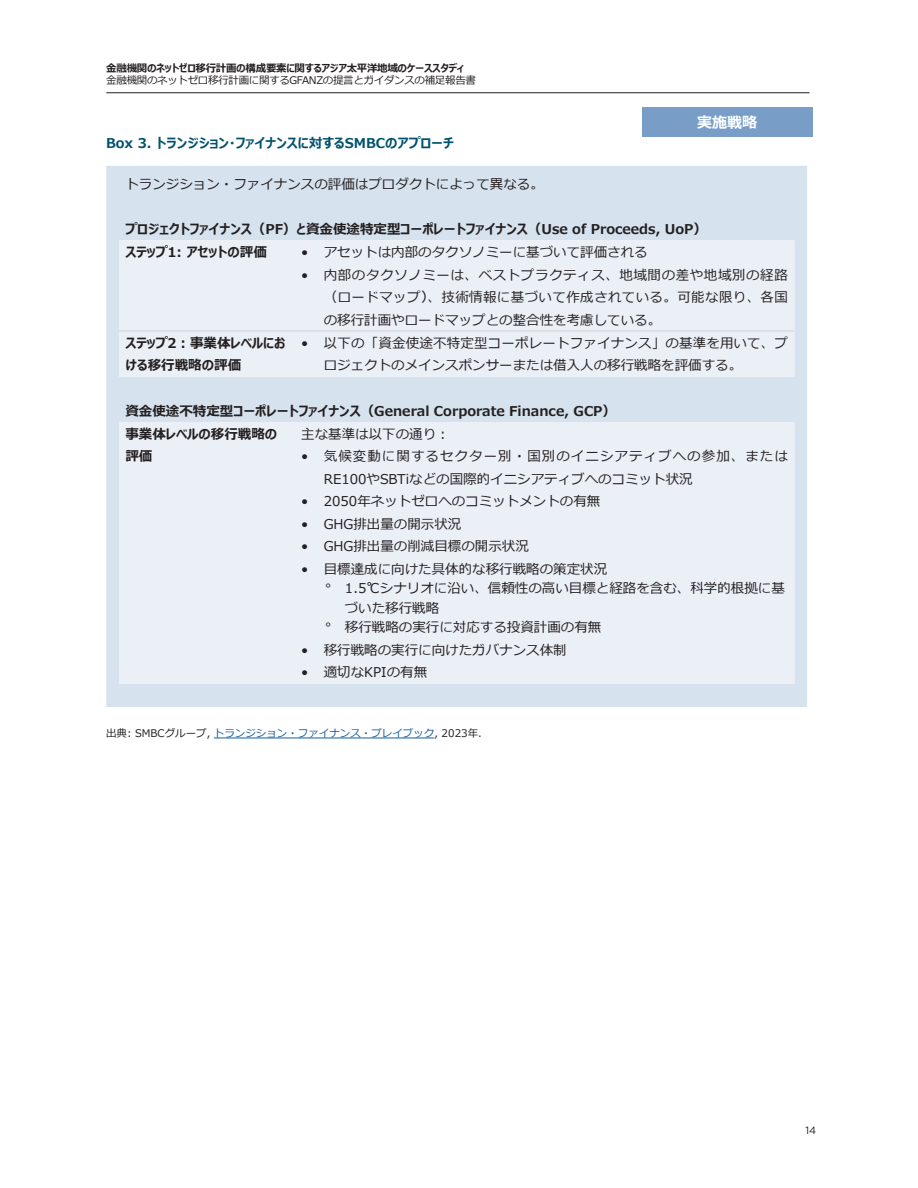
<style>
.page{position:relative;width:918px;height:1188px;background:#fff}
.page>*{position:absolute;margin:0;border:0;box-sizing:border-box;transform-origin:0 0}
.t1{font:700 15px "Meiryo UIW53";color:#fff}
.body_text_9_15pt{font:13.5px/22.5px "Meiryo W53";color:#231f20}
.Figure_2_bold{font:700 13.5px/22.5px "Meiryo UIW53";color:#231f20}
.Figure_2_bold-2{font:700 13.5px "Meiryo UIW53";color:#00526e}
.Source_7_9pt{font:10.5px "Meiryo W53";color:#175d9e}
.t2{font:700 10.5px "Meiryo UIW53";letter-spacing:-.03em;color:#231f20}
.t3{font:10.5px "Meiryo W53";letter-spacing:-.03em;color:#231f20}
.t4{font:10.5px "Gotham";color:#231f20}
.s1{font-size:15px}
.s2{font-family:"Gotham"}
.s3{color:#231f20}
</style>
<div class="page">
<div style="left:642px;top:107px;width:170px;height:30px;background:#789ec7"></div>
<hr style="left:106px;top:93px;width:704px;height:1px;background:#231f20">
<div style="left:106px;top:166px;width:701px;height:541px;background:#d6e2ee"></div>
<svg style="left:119px;top:240px;width:675px;height:444px;background:#e8eef6"></svg>
<hr style="left:119px;top:331px;width:176px;height:1px;background:#d1d2d4">
<hr style="left:295px;top:331px;width:499px;height:1px;background:#d1d2d4">
<hr style="left:214px;top:738px;width:220px;height:1px;background:#175d9e">
<p class="t2" style="left:106px;top:61px;width:360px">金融機関のネットゼロ移行計画の構成要素に関するアジア太平洋地域のケーススタディ</p>
<p class="t3" style="left:106px;top:73px;width:371px">金融機関のネットゼロ移行計画に関するGFANZの提言とガイダンスの補足報告書</p>
<p class="t1" style="left:697px;top:112px;width:61px">実施戦略</p>
<p class="Figure_2_bold-2" style="left:106px;top:134px;width:349px">Box 3. トランジション・ファイナンスに対するSMBCのアプローチ</p>
<p class="body_text_9_15pt" style="left:125px;top:174px;width:420px">トランジション・ファイナンスの評価はプロダクトによって異なる。</p>
<p class="Figure_2_bold" style="left:125px;top:218px;width:583px">プロジェクトファイナンス（PF）と資金使途特定型コーポレートファイナンス（Use of Proceeds, UoP）</p>
<p class="Figure_2_bold" style="left:125px;top:242px;width:143px">ステップ1: アセットの評価</p>
<p class="body_text_9_15pt" style="left:301px;top:242px;width:348px">• アセットは内部のタクソノミーに基づいて評価される</p>
<p class="body_text_9_15pt" style="left:324px;top:264px;width:466px;text-align:justify;text-indent:-22px">• 内部のタクソノミーは、ベストプラクティス、地域間の差や地域別の経路（ロードマップ<span class="s1">)</span>、技術情報に基づいて作成されている。可能な限り、各国の移行計画やロードマップとの整合性を考慮している。</p>
<p class="Figure_2_bold" style="left:125px;top:332px;width:161px">ステップ2：事業体レベルにおける移行戦略の評価</p>
<p class="body_text_9_15pt" style="left:324px;top:332px;width:466px;text-indent:-22px">• 以下の「資金使途不特定型コーポレートファイナンス」の基準を用いて、プロジェクトのメインスポンサーまたは借入人の移行戦略を評価する。</p>
<p class="Figure_2_bold" style="left:125px;top:400px;width:492px">資金使途不特定型コーポレートファイナンス（General Corporate Finance, GCP）</p>
<p class="Figure_2_bold" style="left:125px;top:423px;width:153px">事業体レベルの移行戦略の</p>
<p class="Figure_2_bold" style="left:125px;top:446px;width:28px">評価</p>
<p class="body_text_9_15pt" style="left:301px;top:424px;width:150px">主な基準は以下の通り：</p>
<p class="body_text_9_15pt" style="left:324px;top:446px;width:466px;text-indent:-22px">• 気候変動に関するセクター別・国別のイニシアティブへの参加、または<br>RE100やSBTiなどの国際的イニシアティブへのコミット状況</p>
<p class="body_text_9_15pt" style="left:301px;top:491px;width:301px">• 2050年ネットゼロへのコミットメントの有無</p>
<p class="body_text_9_15pt" style="left:301px;top:514px;width:162px">• GHG排出量の開示状況</p>
<p class="body_text_9_15pt" style="left:301px;top:536px;width:229px">• GHG排出量の削減目標の開示状況</p>
<p class="body_text_9_15pt" style="left:301px;top:559px;width:308px">• 目標達成に向けた具体的な移行戦略の策定状況</p>
<p class="body_text_9_15pt" style="left:345px;top:580px;width:442px;line-height:19.5px;text-indent:-20px"><span class="s2">°</span> 1.5℃シナリオに沿い、信頼性の高い目標と経路を含む、科学的根拠に基づいた移行戦略</p>
<p class="body_text_9_15pt" style="left:325px;top:617px;width:278px"><span class="s2">°</span> 移行戦略の実行に対応する投資計画の有無</p>
<p class="body_text_9_15pt" style="left:301px;top:640px;width:267px">• 移行戦略の実行に向けたガバナンス体制</p>
<p class="body_text_9_15pt" style="left:301px;top:662px;width:127px">• 適切なKPIの有無</p>
<p class="Source_7_9pt" style="left:106px;top:725px;width:377px"><span class="s3">出典: SMBCグループ,</span> トランジション・ファイナンス・プレイブック<span class="s3">, 2023年.</span></p>
<p class="t4" style="left:806px;top:1123px;width:12px">14</p>
</div>
